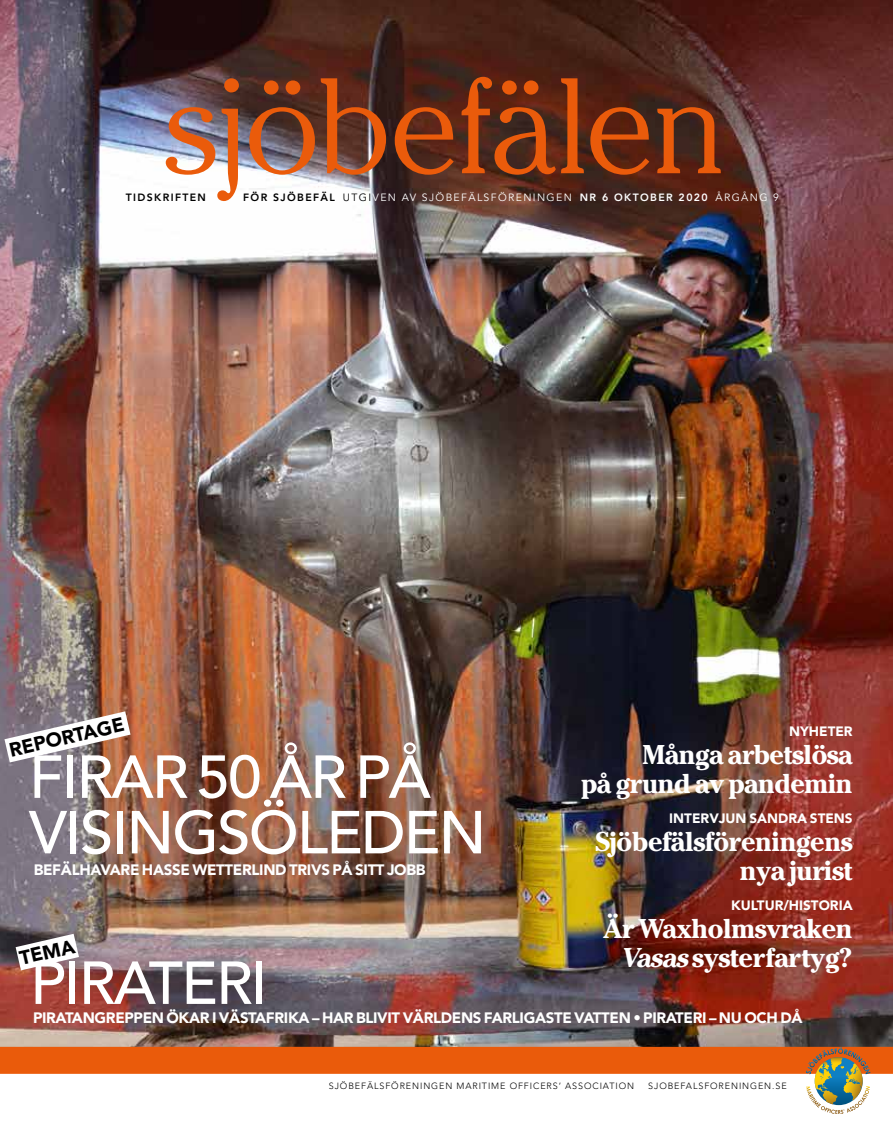
<style>
.page{position:relative;width:893px;height:1127px;background:#fff}
.page>*{position:absolute;margin:0;border:0;box-sizing:border-box;transform-origin:0 0}
.t1{font:300 135px "Cheltenham";letter-spacing:-.03em;color:#ea5b0b}
.t2{font:500 60px/55.5px "Avenir";letter-spacing:-.03em;color:#fff}
.t3{font:700 27px/28.5px "Cheltenham";letter-spacing:-.015em;color:#fff;text-align:right}
.t4{font:900 19.5px "Avenir";color:#000}
.t5{font:900 15px "Avenir";letter-spacing:-.02em;color:#fff}
.t6{font:900 13.5px "Avenir";color:#fff}
.t7{font:10.5px "Avenir";letter-spacing:.13em;color:#fff}
.t8{font:800 10.5px "Avenir";letter-spacing:.13em;color:#000}
.t9{font:300 9px "Avenir";letter-spacing:.1em;color:#000}
.s1{color:#000}
.s2{font-weight:800}
.s3{font-style:italic}
</style>
<div class="page">
<img style="left:0;top:0;width:893px;height:1047px">
<div style="left:0;top:1047px;width:893px;height:27px;background:#ea5b0b"></div>
<img style="left:806px;top:1047px;width:64px;height:61px">
<svg style="left:4px;top:711px;width:127px;height:51px"></svg>
<svg style="left:16px;top:934px;width:63px;height:36px"></svg>
<h1 class="t1" style="left:166px;top:49px;width:563px">sjöbefälen</h1>
<p class="t7" style="left:343px;top:191px;width:438px"><span class="s1">UTGI</span>VEN AV SJÖBEFÄLSFÖRENINGEN <span class="s2">NR 6 OKTOBER 2020</span> ÅRGÅNG 9</p>
<p class="t8" style="left:126px;top:191px;width:82px">TIDSKRIFTEN</p>
<p class="t8" style="left:243px;top:191px;width:93px">FÖR SJÖBEFÄL</p>
<h3 class="t4" style="left:7px;top:739px;width:119px;rotate:-13deg">REPORTAGE</h3>
<p class="t6" style="left:789px;top:723px;width:65px">NYHETER</p>
<h3 class="t3" style="left:581px;top:740px;width:273px">Många arbetslösa<br>på grund av pandemin</h3>
<p class="t6" style="left:669px;top:810px;width:185px">INTERVJUN SANDRA STENS</p>
<h3 class="t3" style="left:596px;top:827px;width:259px">Sjöbefälsföreningens nya jurist</h3>
<p class="t6" style="left:731px;top:897px;width:123px">KULTUR/HISTORIA</p>
<h3 class="t3" style="left:603px;top:914px;width:251px">Är Waxholmsvraken<br><span class="s3">Vasas</span> systerfartyg?</h3>
<h2 class="t2" style="left:29px;top:751px;width:459px">FIRAR 50 ÅR PÅ<br>VISINGSÖLEDEN</h2>
<p class="t5" style="left:34px;top:860px;width:393px">BEFÄLHAVARE HASSE WETTERLIND TRIVS PÅ SITT JOBB</p>
<h3 class="t4" style="left:17px;top:947px;width:58px;rotate:-13deg">TEMA</h3>
<h2 class="t2" style="left:30px;top:957px;width:239px">PIRATERI</h2>
<p class="t5" style="left:33px;top:1008px;width:771px">PIRATANGREPPEN ÖKAR I VÄSTAFRIKA – HAR BLIVIT VÄRLDENS FARLIGASTE VATTEN • PIRATERI – NU OCH DÅ</p>
<p class="t9" style="left:329px;top:1080px;width:307px">SJÖBEFÄLSFÖRENINGEN MARITIME OFFICERS’ ASSOCIATION</p>
<p class="t9" style="left:648px;top:1080px;width:140px">SJOBEFALSFORENINGEN.SE</p>
</div>
